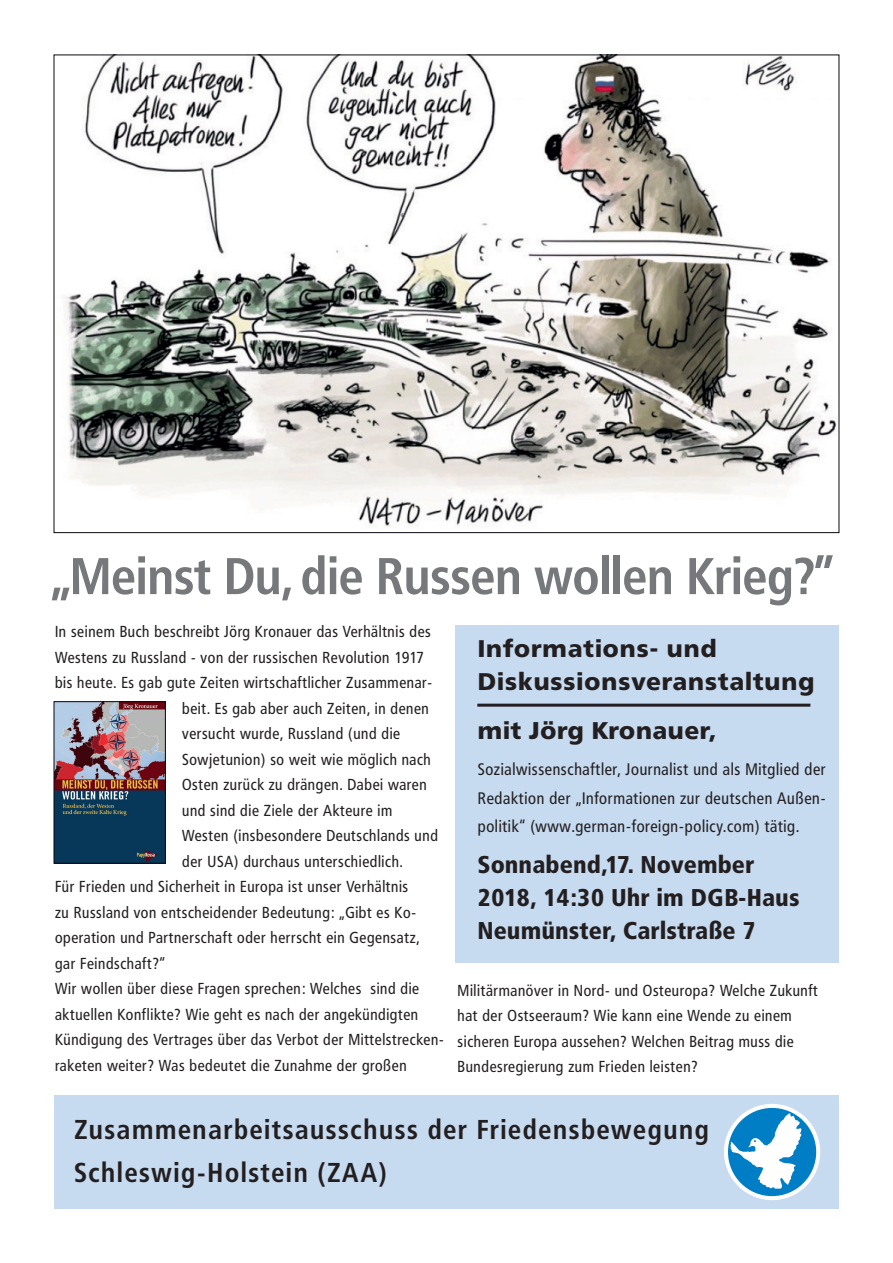
<style>
.page{position:relative;width:893px;height:1263px;background:#fff}
.page>*{position:absolute;margin:0;border:0;box-sizing:border-box;transform-origin:0 0}
.t1{font:700 51px "Frutiger Condensed BQ";color:#76787b}
.t2{font:700 27px/42px "Frutiger Condensed BQ";letter-spacing:.06em;color:#231f20}
.t3{font:900 24px/33px "Frutiger Condensed BQ";letter-spacing:.03em;color:#231f20}
.t4{font:900 24px/33px "Frutiger BQ";letter-spacing:.04em;color:#231f20}
.t5{font:16.5px/28.5px "Frutiger Condensed BQ";letter-spacing:.04em;color:#231f20;text-align:justify}
.t6{font:15.75px/25.5px "Frutiger Condensed BQ";letter-spacing:.04em;color:#231f20}
</style>
<div class="page">
<div style="left:455px;top:625px;width:384px;height:337px;background:#c6daf0"></div>
<div style="left:54px;top:1095px;width:785px;height:114px;background:#c6daf0"></div>
<img style="left:726px;top:1106px;width:92px;height:92px;border-radius:46px">
<div style="left:724px;top:1104px;width:96px;height:96px;border:4px solid #fff;border-radius:50%"></div>
<hr style="left:477px;top:704px;width:333px;height:3px;background:#231f20">
<img style="left:63px;top:57px;width:774px;height:470px">
<img style="left:56px;top:703px;width:108px;height:158px">
<div style="left:54px;top:701px;width:112px;height:162px;border:1px solid #080a0f"></div>
<h1 class="t1" style="left:52px;top:544px;width:783px">„Meinst Du, die Russen wollen Krieg?”</h1>
<p class="t6" style="left:55px;top:619px;width:377px">In seinem Buch beschreibt Jörg Kronauer das Verhältnis des</p>
<p class="t6" style="left:55px;top:644px;width:370px">Westens zu Russland - von der russischen Revolution 1917</p>
<p class="t6" style="left:55px;top:670px;width:378px">bis heute. Es gab gute Zeiten wirtschaftlicher Zusammenar-</p>
<p class="t6" style="left:182px;top:695px;width:248px">beit. Es gab aber auch Zeiten, in denen</p>
<p class="t6" style="left:182px;top:721px;width:219px">versucht wurde, Russland (und die</p>
<p class="t6" style="left:182px;top:746px;width:250px">Sowjetunion) so weit wie möglich nach</p>
<p class="t6" style="left:182px;top:772px;width:246px">Osten zurück zu drängen. Dabei waren</p>
<p class="t6" style="left:182px;top:797px;width:212px">und sind die Ziele der Akteure im</p>
<p class="t6" style="left:182px;top:823px;width:257px">Westen (insbesondere Deutschlands und</p>
<p class="t6" style="left:182px;top:848px;width:222px">der USA) durchaus unterschiedlich.</p>
<p class="t6" style="left:55px;top:874px;width:355px">Für Frieden und Sicherheit in Europa ist unser Verhältnis</p>
<p class="t6" style="left:55px;top:899px;width:363px">zu Russland von entscheidender Bedeutung: „Gibt es Ko-</p>
<p class="t6" style="left:55px;top:925px;width:366px">operation und Partnerschaft oder herrscht ein Gegensatz,</p>
<p class="t6" style="left:55px;top:950px;width:112px">gar Feindschaft?“</p>
<p class="t6" style="left:55px;top:976px;width:366px">Wir wollen über diese Fragen sprechen: Welches sind die</p>
<p class="t6" style="left:55px;top:1001px;width:364px">aktuellen Konflikte? Wie geht es nach der angekündigten</p>
<p class="t6" style="left:55px;top:1027px;width:390px">Kündigung des Vertrages über das Verbot der Mittelstrecken-</p>
<p class="t6" style="left:55px;top:1052px;width:353px">raketen weiter? Was bedeutet die Zunahme der großen</p>
<h3 class="t4" style="left:478px;top:632px;width:338px">Informations- und<br>Diskussionsveranstaltung</h3>
<h3 class="t4" style="left:478px;top:714px;width:239px">mit Jörg Kronauer,</h3>
<p class="t5" style="left:478px;top:755px;width:349px">Sozialwissenschaftler, Journalist und als Mitglied der Redaktion der „Informationen zur deutschen Außen&shy;politik“ (www.german-foreign-policy.com) tätig.</p>
<h3 class="t3" style="left:478px;top:848px;width:323px">Sonnabend,17. November<br>2018, 14:30 Uhr im DGB-Haus<br>Neumünster, Carlstraße 7</h3>
<p class="t6" style="left:458px;top:977px;width:362px">Militärmanöver in Nord- und Osteuropa? Welche Zukunft hat der Ostseeraum? Wie kann eine Wende zu einem sicheren Europa aussehen? Welchen Beitrag muss die Bundesregierung zum Frieden leisten?</p>
<h2 class="t2" style="left:74px;top:1109px;width:636px">Zusammenarbeitsausschuss der Friedensbewegung<br>Schleswig-Holstein (ZAA)</h2>
</div>
